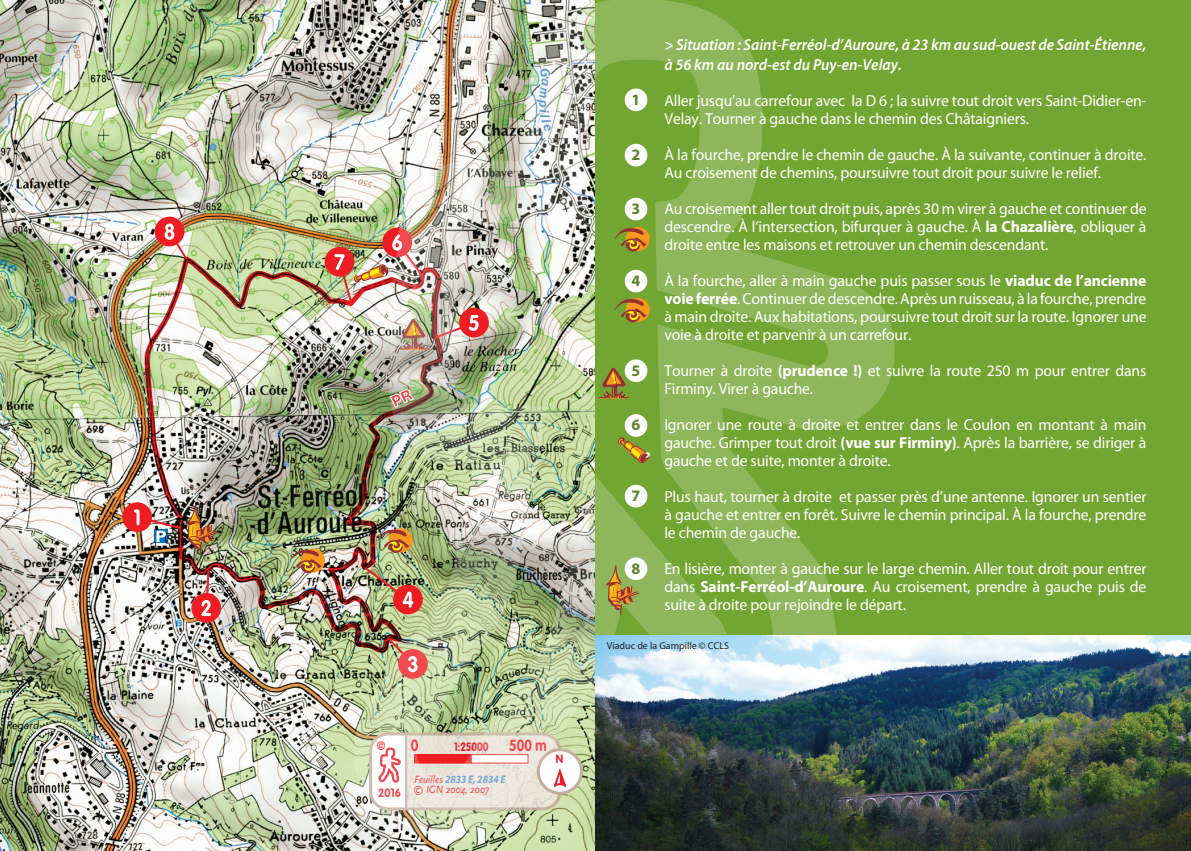
<style>
.page{position:relative;width:1191px;height:851px;background:#fff}
.page>*{position:absolute;margin:0;border:0;box-sizing:border-box;transform-origin:0 0}
._03-INFOS_PRAT_Encad{font:16px/18px "Myriad Pro";letter-spacing:-.01em;color:#fff;text-align:justify}
.Inter{font:italic 600 16px/19.2px "Myriad Pro";color:#fff;scale:.96 1}
.Inter-2{font:700 16px "Myriad Pro";color:#588527}
.t1{font:700 16px "VAG Rounded Std";color:#ee1d23;scale:.82 1}
.t2{font:700 12px "VAG Rounded Std";color:#ee1d23;scale:.82 1}
.t3{font:700 12px "VAG Rounded Std";color:#ee1d23;scale:.9 1}
.t4{font:italic 11px/10px "Scala Sans";color:#ee1d23;scale:.9 1}
.t5{font:10px "Myriad Pro";color:#231f20}
.s1{font-family:"Myriad";font-weight:700;color:#5990cb}
.s2{font-weight:700}
</style>
<div class="page">
<img style="left:0;top:0;width:354px;height:850px">
<img style="left:145px;top:256px;width:209px;height:396px">
<div style="left:156px;top:218px;width:27px;height:27px;background:#ee1d23;border-radius:50%"></div>
<div style="left:155px;top:216px;width:29px;height:30px;border:2px solid #ee1d23;border-radius:50%"></div>
<svg style="left:165px;top:223px;width:24px;height:39px"></svg>
<div style="left:326px;top:248px;width:27px;height:27px;background:#ee1d23;border-radius:50%"></div>
<div style="left:325px;top:247px;width:29px;height:29px;border:2px solid #ee1d23;border-radius:50%"></div>
<div style="left:192px;top:594px;width:28px;height:27px;background:#ee1d23;border-radius:50%"></div>
<div style="left:191px;top:593px;width:30px;height:29px;border:2px solid #ee1d23;border-radius:50%"></div>
<svg style="left:201px;top:567px;width:10px;height:48px"></svg>
<div style="left:123px;top:503px;width:28px;height:28px;background:#ee1d23;border-radius:50%"></div>
<div style="left:122px;top:502px;width:30px;height:30px;border:2px solid #ee1d23;border-radius:50%"></div>
<svg style="left:334px;top:234px;width:20px;height:73px"></svg>
<img style="left:134px;top:503px;width:85px;height:51px">
<svg style="left:301px;top:548px;width:24px;height:24px"></svg>
<svg style="left:290px;top:549px;width:32px;height:24px"></svg>
<div style="left:595px;top:0;width:596px;height:850px;background:#73a532"></div>
<img style="left:354px;top:0;width:540px;height:850px">
<div style="left:624px;top:88px;width:23px;height:23px;background:#fff;border-radius:50%"></div>
<div style="left:624px;top:414px;width:23px;height:23px;background:#fff;border-radius:50%"></div>
<div style="left:624px;top:484px;width:23px;height:23px;background:#fff;border-radius:50%"></div>
<div style="left:624px;top:557px;width:23px;height:23px;background:#fff;border-radius:50%"></div>
<div style="left:624px;top:359px;width:23px;height:23px;background:#fff;border-radius:50%"></div>
<div style="left:624px;top:198px;width:23px;height:22px;background:#fff;border-radius:50%"></div>
<div style="left:624px;top:144px;width:23px;height:22px;background:#fff;border-radius:50%"></div>
<div style="left:624px;top:270px;width:23px;height:22px;background:#fff;border-radius:50%"></div>
<svg style="left:598px;top:367px;width:32px;height:31px"></svg>
<svg style="left:605px;top:564px;width:34px;height:51px;background:#ada359"></svg>
<svg style="left:618px;top:437px;width:34px;height:26px"></svg>
<svg style="left:626px;top:298px;width:24px;height:24px"></svg>
<svg style="left:615px;top:298px;width:32px;height:24px"></svg>
<svg style="left:626px;top:227px;width:24px;height:24px"></svg>
<svg style="left:615px;top:228px;width:32px;height:23px"></svg>
<img style="left:595px;top:635px;width:596px;height:215px">
<svg style="left:390px;top:388px;width:24px;height:20px"></svg>
<p class="t3" style="left:377px;top:738px;width:11px">©</p>
<p class="t3" style="left:378px;top:785px;width:27px">2016</p>
<p class="t1" style="left:411px;top:735px;width:11px">0</p>
<p class="t2" style="left:454px;top:739px;width:44px">1:25000</p>
<p class="t1" style="left:509px;top:735px;width:47px">500 m</p>
<p class="t4" style="left:413px;top:774px;width:104px">Feuilles <span class="s1">2833 E, 2834 E </span>© IGN 2004, 2007</p>
<p class="t3" style="left:556px;top:752px;width:10px">N</p>
<p class="Inter-2" style="left:631px;top:89px;width:10px">1</p>
<p class="Inter-2" style="left:631px;top:144px;width:10px">2</p>
<p class="Inter-2" style="left:631px;top:198px;width:10px">3</p>
<p class="Inter-2" style="left:631px;top:270px;width:10px">4</p>
<p class="Inter-2" style="left:631px;top:360px;width:10px">5</p>
<p class="Inter-2" style="left:631px;top:414px;width:10px">6</p>
<p class="Inter-2" style="left:631px;top:485px;width:10px">7</p>
<p class="Inter-2" style="left:631px;top:557px;width:10px">8</p>
<p class="Inter" style="left:664px;top:35px;width:504px">&gt; Situation : Saint-Ferréol-d’Auroure, à 23 km au sud-ouest de Saint-Étienne, à 56 km au nord-est du Puy-en-Velay.</p>
<p class="_03-INFOS_PRAT_Encad" style="left:664px;top:91px;width:483px">Aller jusqu’au carrefour avec la D 6 ; la suivre tout droit vers Saint-Didier-en-<br>Velay. Tourner à gauche dans le chemin des Châtaigniers.</p>
<p class="_03-INFOS_PRAT_Encad" style="left:664px;top:145px;width:483px">À la fourche, prendre le chemin de gauche. À la suivante, continuer à droite.<br>Au croisement de chemins, poursuivre tout droit pour suivre le relief.</p>
<p class="_03-INFOS_PRAT_Encad" style="left:664px;top:199px;width:483px">Au croisement aller tout droit puis, après 30 m virer à gauche et continuer de descendre. À l’intersection, bifurquer à gauche. À <span class="s2">la Chazalière</span>, obliquer à droite entre les maisons et retrouver un chemin descendant.</p>
<p class="_03-INFOS_PRAT_Encad" style="left:664px;top:271px;width:483px">À la fourche, aller à main gauche puis passer sous le <span class="s2">viaduc de l’ancienne voie ferrée</span>. Continuer de descendre. Après un ruisseau, à la fourche, prendre à main droite. Aux habitations, poursuivre tout droit sur la route. Ignorer une voie à droite et parvenir à un carrefour.</p>
<p class="_03-INFOS_PRAT_Encad" style="left:664px;top:361px;width:483px">Tourner à droite <span class="s2">(prudence !)</span> et suivre la route 250 m pour entrer dans<br>Firminy. Virer à gauche.</p>
<p class="_03-INFOS_PRAT_Encad" style="left:664px;top:415px;width:483px">Ignorer une route à droite et entrer dans le Coulon en montant à main gauche. Grimper tout droit <span class="s2">(vue sur Firminy)</span>. Après la barrière, se diriger à gauche et de suite, monter à droite.</p>
<p class="_03-INFOS_PRAT_Encad" style="left:664px;top:487px;width:483px">Plus haut, tourner à droite et passer près d’une antenne. Ignorer un sentier à gauche et entrer en forêt. Suivre le chemin principal. À la fourche, prendre le chemin de gauche.</p>
<p class="_03-INFOS_PRAT_Encad" style="left:664px;top:559px;width:483px">En lisière, monter à gauche sur le large chemin. Aller tout droit pour entrer dans <span class="s2">Saint-Ferréol-d’Auroure</span>. Au croisement, prendre à gauche puis de suite à droite pour rejoindre le départ.</p>
<p class="t5" style="left:607px;top:639px;width:124px">Viaduc de la Gampille © CCLS</p>
</div>
